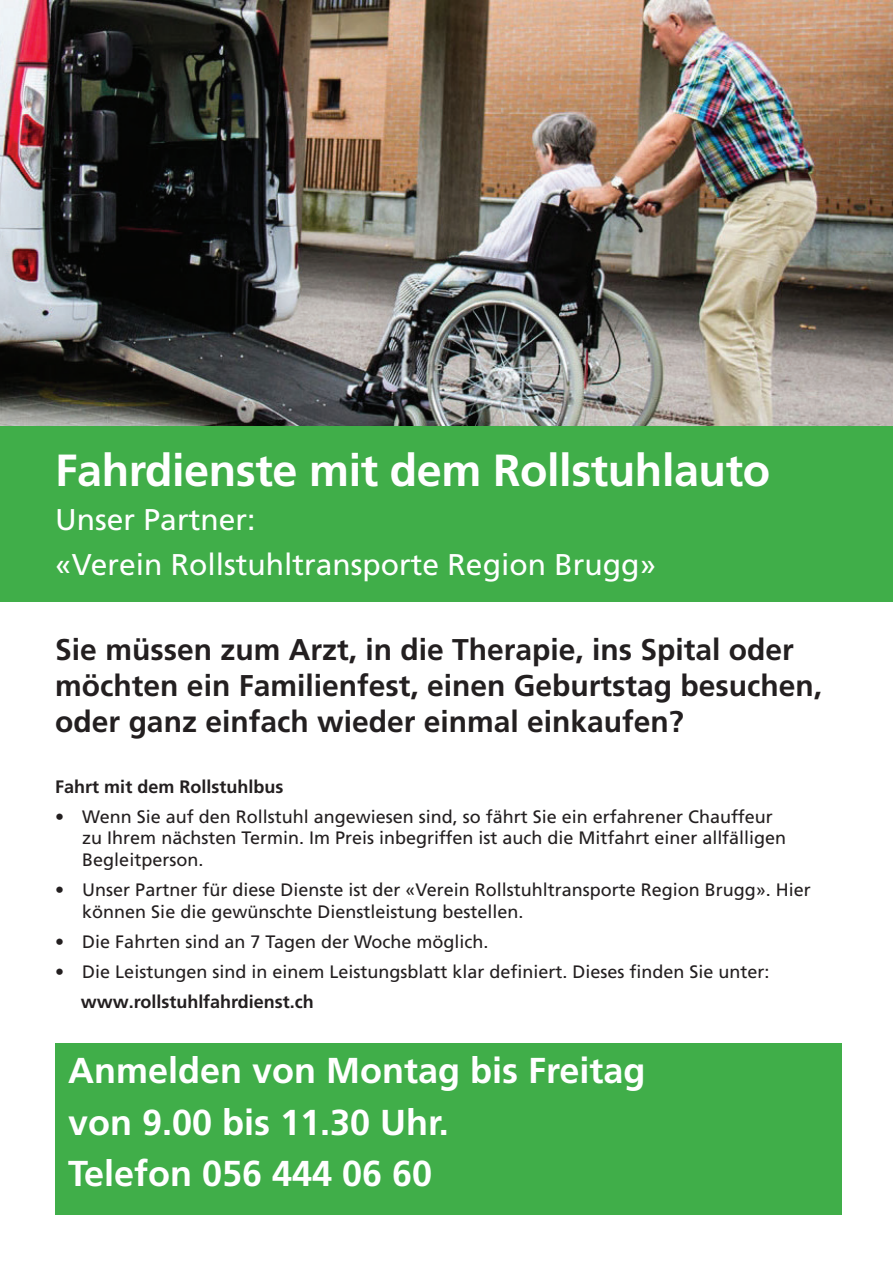
<style>
.page{position:relative;width:893px;height:1263px;background:#fff}
.page>*{position:absolute;margin:0;border:0;box-sizing:border-box;transform-origin:0 0}
.t1{font:700 45px "Frutiger LT Pro";letter-spacing:-.01em;color:#fff}
.t2{font:700 36px/51.8px "Frutiger LT Pro";color:#fff}
.t3{font:700 30px/36px "Frutiger LT Pro";color:#231f20}
.t4{font:30px/44.5px "Frutiger LT Pro";color:#fff}
.t5{font:18px/21.6px "Frutiger LT Pro";color:#231f20}
.t6{font:700 18px "Frutiger LT Pro";color:#231f20}
</style>
<div class="page">
<div style="left:0;top:425px;width:893px;height:177px;background:#40ae49"></div>
<img style="left:0;top:0;width:893px;height:425px">
<div style="left:55px;top:1043px;width:787px;height:171px;background:#40ae49"></div>
<h1 class="t1" style="left:55px;top:444px;width:716px">Fahrdienste mit dem Rollstuhlauto</h1>
<h3 class="t4" style="left:55px;top:498px;width:602px">Unser Partner:<br>«Verein Rollstuhltransporte Region Brugg»</h3>
<h3 class="t3" style="left:55px;top:632px;width:768px">Sie müssen zum Arzt, in die Therapie, ins Spital oder möchten ein Familienfest, einen Geburtstag besuchen, oder ganz einfach wieder einmal einkaufen?</h3>
<p class="t6" style="left:55px;top:776px;width:230px">Fahrt mit dem Rollstuhlbus</p>
<p class="t5" style="left:82px;top:806px;width:705px;text-indent:-27px">• Wenn Sie auf den Rollstuhl angewiesen sind, so fährt Sie ein erfahrener Chauffeur zu Ihrem nächsten Termin. Im Preis inbegriffen ist auch die Mitfahrt einer allfälligen<br>Begleitperson.</p>
<p class="t5" style="left:82px;top:879px;width:730px;text-indent:-27px">• Unser Partner für diese Dienste ist der «Verein Rollstuhltransporte Region Brugg». Hier können Sie die gewünschte Dienstleistung bestellen.</p>
<p class="t5" style="left:55px;top:931px;width:435px">• Die Fahrten sind an 7 Tagen der Woche möglich.</p>
<p class="t5" style="left:55px;top:961px;width:716px">• Die Leistungen sind in einem Leistungsblatt klar definiert. Dieses finden Sie unter:</p>
<p class="t6" style="left:81px;top:991px;width:235px">www.rollstuhlfahrdienst.ch</p>
<h2 class="t2" style="left:68px;top:1045px;width:579px">Anmelden von Montag bis Freitag von 9.00 bis 11.30 Uhr.<br>Telefon 056 444 06 60</h2>
</div>
